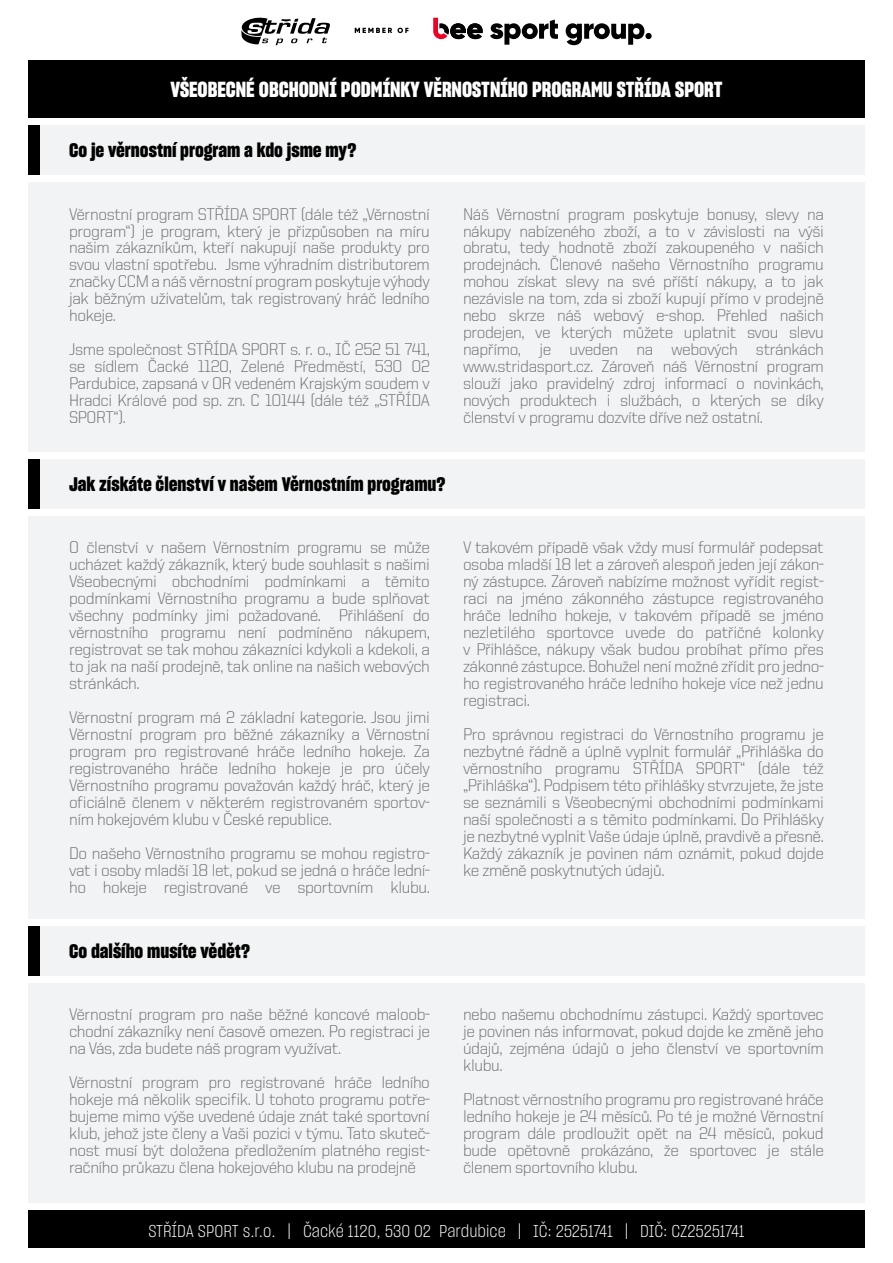
<style>
.page{position:relative;width:893px;height:1263px;background:#fff}
.page>*{position:absolute;margin:0;border:0;box-sizing:border-box;transform-origin:0 0}
.t1{font:700 21.15px "Sharp Grotesk";color:#fff}
.t2{font:700 19.05px "Sharp Grotesk";color:#000}
.t3{font:300 16.95px/17px "United Sans";letter-spacing:-.025em;color:#6c6d70;text-align:justify}
.t4{font:300 16.95px "Sharp Grotesk";letter-spacing:-.005em;color:#fff}
</style>
<div class="page">
<div style="left:28px;top:1210px;width:837px;height:37px;background:#000"></div>
<div style="left:28px;top:60px;width:837px;height:58px;background:#000"></div>
<div style="left:28px;top:183px;width:837px;height:269px;background:#f2f3f4"></div>
<div style="left:40px;top:126px;width:825px;height:49px;background:#f2f3f4"></div>
<div style="left:28px;top:126px;width:12px;height:49px;background:#000"></div>
<div style="left:28px;top:517px;width:837px;height:402px;background:#f2f3f4"></div>
<div style="left:40px;top:460px;width:825px;height:49px;background:#f2f3f4"></div>
<div style="left:28px;top:460px;width:12px;height:49px;background:#000"></div>
<div style="left:28px;top:983px;width:837px;height:220px;background:#f2f3f4"></div>
<div style="left:40px;top:926px;width:825px;height:50px;background:#f2f3f4"></div>
<div style="left:28px;top:926px;width:12px;height:50px;background:#000"></div>
<div style="left:645px;top:33px;width:7px;height:6px;background:#000;border-radius:50%"></div>
<svg style="left:566px;top:23px;width:78px;height:22px"></svg>
<svg style="left:433px;top:18px;width:50px;height:21px"></svg>
<svg style="left:490px;top:20px;width:68px;height:25px"></svg>
<svg style="left:355px;top:28px;width:53px;height:5px"></svg>
<svg style="left:241px;top:18px;width:89px;height:27px"></svg>
<p class="t1" style="left:170px;top:75px;width:553px">VŠEOBECNÉ OBCHODNÍ PODMÍNKY VĚRNOSTNÍHO PROGRAMU STŘÍDA SPORT</p>
<p class="t2" style="left:69px;top:137px;width:289px">Co je věrnostní program a kdo jsme my?</p>
<p class="t3" style="left:69px;top:205px;width:362px">Věrnostní program STŘÍDA SPORT (dále též „Věrnostní program“) je program, který je přizpůsoben na míru našim zákazníkům, kteří nakupují naše produkty pro svou vlastní spotřebu. Jsme výhradním distributorem značky CCM a náš věrnostní program poskytuje výhody jak běžným uživatelům, tak registrovaný hráč ledního hokeje.</p>
<p class="t3" style="left:69px;top:341px;width:362px">Jsme společnost STŘÍDA SPORT s. r. o., IČ 252 51 741, se sídlem Čacké 1120, Zelené Předměstí, 530 02<br>Pardubice, zapsaná v OR vedeném Krajským soudem v Hradci Králové pod sp. zn. C 10144 (dále též „STŘÍDA SPORT“).</p>
<p class="t3" style="left:463px;top:205px;width:362px">Náš Věrnostní program poskytuje bonusy, slevy na nákupy nabízeného zboží, a to v závislosti na výši obratu, tedy hodnotě zboží zakoupeného v našich prodejnách. Členové našeho Věrnostního programu mohou získat slevy na své příští nákupy, a to jak nezávisle na tom, zda si zboží kupují přímo v prodejně nebo skrze náš webový e-shop. Přehled našich prodejen, ve kterých můžete uplatnit svou slevu napřímo, je uveden na webových stránkách www.stridasport.cz. Zároveň náš Věrnostní program slouží jako pravidelný zdroj informací o novinkách, nových produktech i službách, o kterých se díky členství v programu dozvíte dříve než ostatní.</p>
<p class="t2" style="left:69px;top:471px;width:378px">Jak získáte členství v našem Věrnostním programu?</p>
<p class="t3" style="left:69px;top:539px;width:362px">O členství v našem Věrnostním programu se může ucházet každý zákazník, který bude souhlasit s našimi Všeobecnými obchodními podmínkami a těmito podmínkami Věrnostního programu a bude splňovat všechny podmínky jimi požadované. Přihlášení do věrnostního programu není podmíněno nákupem, registrovat se tak mohou zákazníci kdykoli a kdekoli, a to jak na naší prodejně, tak online na našich webových stránkách.</p>
<p class="t3" style="left:69px;top:709px;width:362px">Věrnostní program má 2 základní kategorie. Jsou jimi Věrnostní program pro běžné zákazníky a Věrnostní program pro registrované hráče ledního hokeje. Za registrovaného hráče ledního hokeje je pro účely Věrnostního programu považován každý hráč, který je oficiálně členem v některém registrovaném sportov&shy;ním hokejovém klubu v České republice.</p>
<p class="t3" style="left:69px;top:844px;width:362px">Do našeho Věrnostního programu se mohou registro&shy;vat i osoby mladší 18 let, pokud se jedná o hráče lední&shy;ho hokeje registrované ve sportovním klubu.</p>
<p class="t2" style="left:69px;top:938px;width:182px">Co dalšího musíte vědět?</p>
<p class="t3" style="left:463px;top:539px;width:362px">V takovém případě však vždy musí formulář podepsat osoba mladší 18 let a zároveň alespoň jeden její zákon&shy;ný zástupce. Zároveň nabízíme možnost vyřídit regist&shy;raci na jméno zákonného zástupce registrovaného hráče ledního hokeje, v takovém případě se jméno nezletilého sportovce uvede do patřičné kolonky v Přihlášce, nákupy však budou probíhat přímo přes zákonné zástupce. Bohužel není možné zřídit pro jedno&shy;ho registrovaného hráče ledního hokeje více než jednu registraci.</p>
<p class="t3" style="left:463px;top:726px;width:362px">Pro správnou registraci do Věrnostního programu je nezbytné řádně a úplně vyplnit formulář „Přihláška do věrnostního programu STŘÍDA SPORT“ (dále též „Přihláška“). Podpisem této přihlášky stvrzujete, že jste se seznámili s Všeobecnými obchodními podmínkami naší společnosti a s těmito podmínkami. Do Přihlášky je nezbytné vyplnit Vaše údaje úplně, pravdivě a přesně.<br>Každý zákazník je povinen nám oznámit, pokud dojde ke změně poskytnutých údajů.</p>
<p class="t3" style="left:69px;top:1006px;width:362px">Věrnostní program pro naše běžné koncové maloob&shy;chodní zákazníky není časově omezen. Po registraci je na Vás, zda budete náš program využívat.</p>
<p class="t3" style="left:69px;top:1074px;width:362px">Věrnostní program pro registrované hráče ledního hokeje má několik specifik. U tohoto programu potře&shy;bujeme mimo výše uvedené údaje znát také sportovní klub, jehož jste členy a Vaši pozici v týmu. Tato skuteč&shy;nost musí být doložena předložením platného regist&shy;račního průkazu člena hokejového klubu na prodejně</p>
<p class="t3" style="left:463px;top:1006px;width:362px">nebo našemu obchodnímu zástupci. Každý sportovec je povinen nás informovat, pokud dojde ke změně jeho údajů, zejména údajů o jeho členství ve sportovním klubu.</p>
<p class="t3" style="left:463px;top:1090px;width:362px">Platnost věrnostního programu pro registrované hráče ledního hokeje je 24 měsíců. Po té je možné Věrnostní program dále prodloužit opět na 24 měsíců, pokud bude opětovně prokázáno, že sportovec je stále členem sportovního klubu.</p>
<p class="t4" style="left:148px;top:1219px;width:598px">STŘÍDA SPORT s.r.o. | Čacké 1120, 530 02 Pardubice | IČ: 25251741 | DIČ: CZ25251741</p>
</div>
